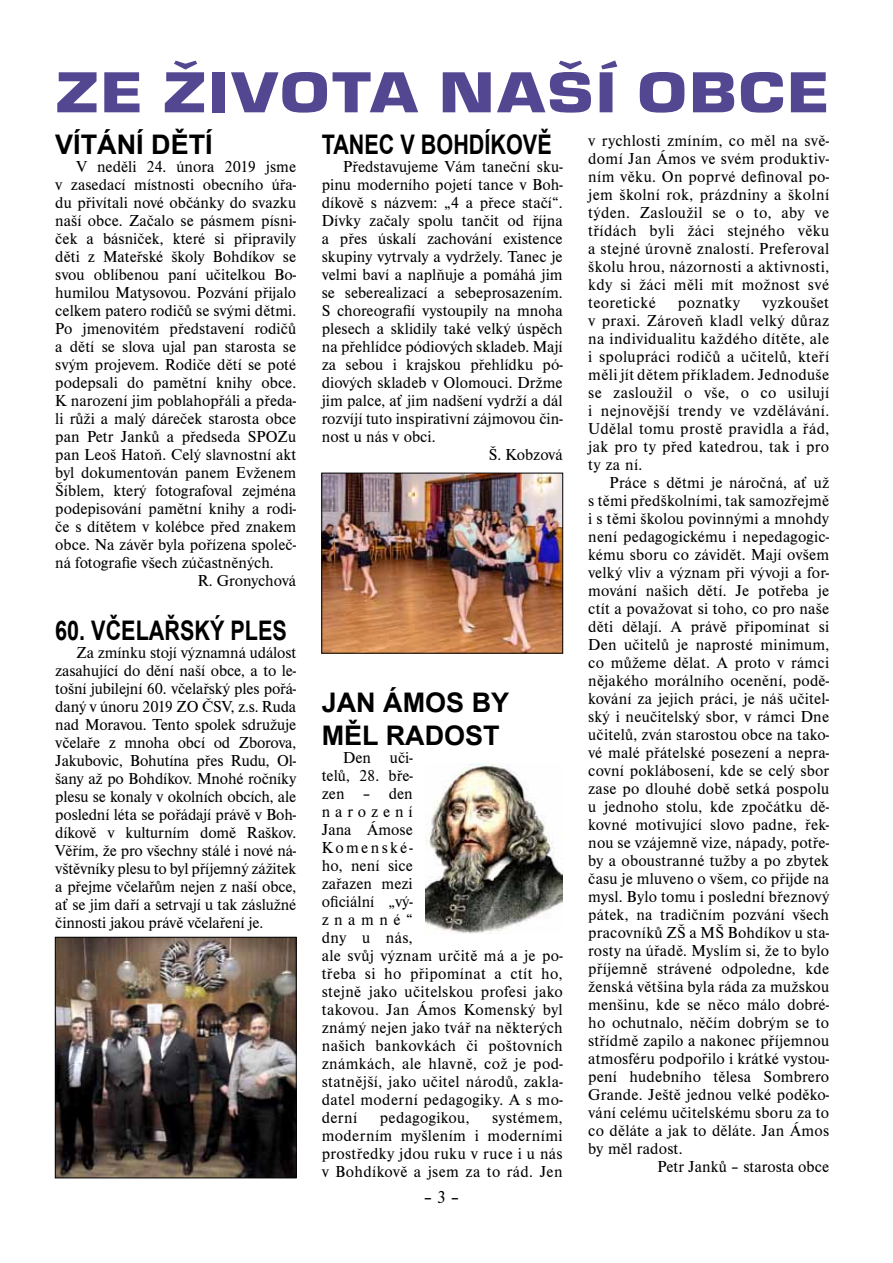
<style>
.page{position:relative;width:893px;height:1263px;background:#fff}
.page>*{position:absolute;margin:0;border:0;box-sizing:border-box;transform-origin:0 0}
.t1{font:900 60px "Eurostile TOT";letter-spacing:.035em;color:#544792;scale:1.2 1}
.t2{font:700 27px "Arial";color:#000;scale:.8 1}
.t3{font:700 27px/32.4px "Arial";color:#000}
.t4{font:18px "Nimbus Roman DOT";color:#000}
.t5{font:16.5px/18px "Nimbus Roman DOT";letter-spacing:.005em;color:#000;text-align:justify}
.t6{font:16.5px "Nimbus Roman DOT";letter-spacing:-.015em;color:#000}
</style>
<div class="page">
<img style="left:57px;top:939px;width:238px;height:237px">
<div style="left:55px;top:937px;width:242px;height:241px;border:1px solid #000"></div>
<img style="left:323px;top:475px;width:238px;height:176px">
<div style="left:321px;top:473px;width:242px;height:180px;border:1px solid #000"></div>
<img style="left:425px;top:763px;width:138px;height:170px">
<h1 class="t1" style="left:56px;top:60px;width:646px">ZE ŽIVOTA NAŠÍ OBCE</h1>
<h2 class="t3" style="left:55px;top:129px;width:159px">VÍTÁNÍ DĚTÍ</h2>
<p class="t5" style="left:77px;top:158px;width:221px">V neděli 24. února 2019 jsme</p>
<p class="t5" style="left:55px;top:176px;width:242px">v zasedací místnosti obecního úřa-</p>
<p class="t5" style="left:55px;top:194px;width:242px">du přivítali nové občánky do svazku</p>
<p class="t5" style="left:55px;top:212px;width:242px">naší obce. Začalo se pásmem písni-</p>
<p class="t5" style="left:55px;top:230px;width:242px">ček a básniček, které si připravily</p>
<p class="t5" style="left:55px;top:248px;width:242px">děti z Mateřské školy Bohdíkov se</p>
<p class="t5" style="left:55px;top:266px;width:242px">svou oblíbenou paní učitelkou Bo-</p>
<p class="t5" style="left:55px;top:284px;width:242px">humilou Matysovou. Pozvání přijalo</p>
<p class="t5" style="left:55px;top:302px;width:242px">celkem patero rodičů se svými dětmi.</p>
<p class="t5" style="left:55px;top:320px;width:242px">Po jmenovitém představení rodičů</p>
<p class="t5" style="left:55px;top:338px;width:242px">a dětí se slova ujal pan starosta se</p>
<p class="t5" style="left:55px;top:356px;width:242px">svým projevem. Rodiče dětí se poté</p>
<p class="t5" style="left:55px;top:374px;width:242px">podepsali do pamětní knihy obce.</p>
<p class="t5" style="left:55px;top:392px;width:242px">K narození jim poblahopřáli a předa-</p>
<p class="t5" style="left:55px;top:410px;width:242px">li růži a malý dáreček starosta obce</p>
<p class="t5" style="left:55px;top:428px;width:242px">pan Petr Janků a předseda SPOZu</p>
<p class="t5" style="left:55px;top:446px;width:242px">pan Leoš Hatoň. Celý slavnostní akt</p>
<p class="t5" style="left:55px;top:464px;width:242px">byl dokumentován panem Evženem</p>
<p class="t5" style="left:55px;top:482px;width:242px">Šíblem, který fotografoval zejména</p>
<p class="t5" style="left:55px;top:500px;width:242px">podepisování pamětní knihy a rodi-</p>
<p class="t5" style="left:55px;top:518px;width:242px">če s dítětem v kolébce před znakem</p>
<p class="t5" style="left:55px;top:536px;width:242px">obce. Na závěr byla pořízena společ-</p>
<p class="t5" style="left:55px;top:554px;width:220px">ná fotografie všech zúčastněných.</p>
<p class="t6" style="left:198px;top:572px;width:100px">R. Gronychová</p>
<h2 class="t2" style="left:55px;top:612px;width:291px">60. VČELAŘSKÝ PLES</h2>
<p class="t5" style="left:55px;top:644px;width:242px;text-indent:21px">Za zmínku stojí významná událost zasahující do dění naší obce, a to le&shy;tošní jubilejní 60. včelařský ples pořá&shy;daný v únoru 2019 ZO ČSV, z.s. Ruda nad Moravou. Tento spolek sdružuje včelaře z mnoha obcí od Zborova, Jakubovic, Bohutína přes Rudu, Ol&shy;šany až po Bohdíkov. Mnohé ročníky plesu se konaly v okolních obcích, ale poslední léta se pořádají právě v Boh&shy;díkově v kulturním domě Raškov.<br>Věřím, že pro všechny stálé i nové ná&shy;vštěvníky plesu to byl příjemný zážitek a přejme včelařům nejen z naší obce, ať se jim daří a setrvají u tak záslužné činnosti jakou právě včelaření je.</p>
<h2 class="t2" style="left:322px;top:126px;width:289px">TANEC V BOHDÍKOVĚ</h2>
<p class="t5" style="left:343px;top:158px;width:221px">Představujeme Vám taneční sku-</p>
<p class="t5" style="left:322px;top:176px;width:242px">pinu moderního pojetí tance v Boh-</p>
<p class="t5" style="left:322px;top:194px;width:242px">díkově s názvem: „4 a přece stačí“.</p>
<p class="t5" style="left:322px;top:212px;width:242px">Dívky začaly spolu tančit od října</p>
<p class="t5" style="left:322px;top:230px;width:242px">a přes úskalí zachování existence</p>
<p class="t5" style="left:322px;top:248px;width:242px">skupiny vytrvaly a vydržely. Tanec je</p>
<p class="t5" style="left:322px;top:266px;width:242px">velmi baví a naplňuje a pomáhá jim</p>
<p class="t5" style="left:322px;top:284px;width:242px">se seberealizací a sebeprosazením.</p>
<p class="t5" style="left:322px;top:302px;width:242px">S choreografií vystoupily na mnoha</p>
<p class="t5" style="left:322px;top:320px;width:242px">plesech a sklidily také velký úspěch</p>
<p class="t5" style="left:322px;top:338px;width:242px">na přehlídce pódiových skladeb. Mají</p>
<p class="t5" style="left:322px;top:356px;width:242px">za sebou i krajskou přehlídku pó-</p>
<p class="t5" style="left:322px;top:374px;width:242px">diových skladeb v Olomouci. Držme</p>
<p class="t5" style="left:322px;top:392px;width:242px">jim palce, ať jim nadšení vydrží a dál</p>
<p class="t5" style="left:322px;top:410px;width:242px">rozvíjí tuto inspirativní zájmovou čin-</p>
<p class="t5" style="left:322px;top:428px;width:115px">nost u nás v obci.</p>
<p class="t5" style="left:489px;top:446px;width:76px">Š. Kobzová</p>
<p class="t5" style="left:588px;top:132px;width:242px">v rychlosti zmíním, co měl na svě&shy;domí Jan Ámos ve svém produktiv&shy;ním věku. On poprvé definoval po&shy;jem školní rok, prázdniny a školní týden. Zasloužil se o to, aby ve třídách byli žáci stejného věku a stejné úrovně znalostí. Preferoval školu hrou, názornosti a aktivnosti, kdy si žáci měli mít možnost své teoretické</p>
<p class="t5" style="left:588px;top:294px;width:242px;text-indent:174px">vyzkoušet v praxi. Zároveň kladl velký důraz na individualitu každého dítěte, ale i spolupráci rodičů a učitelů, kteří měli jít dětem příkladem. Jednoduše se zasloužil o vše, o co usilují i nejnovější trendy ve vzdělávání.<br>Udělal tomu prostě pravidla a řád, jak pro ty před katedrou, tak i pro ty za ní.</p>
<p class="t5" style="left:609px;top:474px;width:221px">Práce s dětmi je náročná, ať už</p>
<p class="t5" style="left:588px;top:492px;width:242px">s těmi předškolními, tak samozřejmě</p>
<p class="t5" style="left:588px;top:510px;width:242px">i s těmi školou povinnými a mnohdy</p>
<p class="t5" style="left:588px;top:528px;width:242px">není pedagogickému i nepedagogic-</p>
<p class="t5" style="left:588px;top:546px;width:242px">kému sboru co závidět. Mají ovšem</p>
<p class="t5" style="left:588px;top:564px;width:242px">velký vliv a význam při vývoji a for-</p>
<p class="t5" style="left:588px;top:582px;width:242px">mování našich dětí. Je potřeba je</p>
<p class="t5" style="left:588px;top:600px;width:242px">ctít a považovat si toho, co pro naše</p>
<p class="t5" style="left:588px;top:618px;width:242px">děti dělají. A právě připomínat si</p>
<p class="t5" style="left:588px;top:636px;width:242px">Den učitelů je naprosté minimum,</p>
<p class="t5" style="left:588px;top:654px;width:242px">co můžeme dělat. A proto v rámci</p>
<p class="t5" style="left:588px;top:672px;width:242px">nějakého morálního ocenění, podě-</p>
<p class="t5" style="left:588px;top:690px;width:242px">kování za jejich práci, je náš učitel-</p>
<p class="t5" style="left:588px;top:708px;width:242px">ský i neučitelský sbor, v rámci Dne</p>
<p class="t5" style="left:588px;top:726px;width:242px">učitelů, zván starostou obce na tako-</p>
<p class="t5" style="left:588px;top:744px;width:242px">vé malé přátelské posezení a nepra-</p>
<p class="t5" style="left:588px;top:762px;width:242px">covní poklábosení, kde se celý sbor</p>
<p class="t5" style="left:588px;top:780px;width:242px">zase po dlouhé době setká pospolu</p>
<p class="t5" style="left:588px;top:798px;width:242px">u jednoho stolu, kde zpočátku dě-</p>
<p class="t5" style="left:588px;top:816px;width:242px">kovné motivující slovo padne, řek-</p>
<p class="t5" style="left:588px;top:834px;width:242px">nou se vzájemně vize, nápady, potře-</p>
<p class="t5" style="left:588px;top:852px;width:242px">by a oboustranné tužby a po zbytek</p>
<p class="t5" style="left:588px;top:870px;width:242px">času je mluveno o všem, co přijde na</p>
<p class="t5" style="left:588px;top:888px;width:242px">mysl. Bylo tomu i poslední březnový</p>
<p class="t5" style="left:588px;top:906px;width:242px">pátek, na tradičním pozvání všech</p>
<p class="t5" style="left:588px;top:924px;width:242px">pracovníků ZŠ a MŠ Bohdíkov u sta-</p>
<p class="t5" style="left:588px;top:942px;width:242px">rosty na úřadě. Myslím si, že to bylo</p>
<p class="t5" style="left:588px;top:960px;width:242px">příjemně strávené odpoledne, kde</p>
<p class="t5" style="left:588px;top:978px;width:242px">ženská většina byla ráda za mužskou</p>
<p class="t5" style="left:588px;top:996px;width:242px">menšinu, kde se něco málo dobré-</p>
<p class="t5" style="left:588px;top:1014px;width:242px">ho ochutnalo, něčím dobrým se to</p>
<p class="t5" style="left:588px;top:1032px;width:242px">střídmě zapilo a nakonec příjemnou</p>
<p class="t5" style="left:588px;top:1050px;width:242px">atmosféru podpořilo i krátké vystou-</p>
<p class="t5" style="left:588px;top:1068px;width:242px">pení hudebního tělesa Sombrero</p>
<p class="t5" style="left:588px;top:1086px;width:242px">Grande. Ještě jednou velké poděko-</p>
<p class="t5" style="left:588px;top:1104px;width:242px">vání celému učitelskému sboru za to</p>
<p class="t5" style="left:588px;top:1122px;width:242px">co děláte a jak to děláte. Jan Ámos</p>
<p class="t5" style="left:588px;top:1140px;width:96px">by měl radost.</p>
<p class="t5" style="left:657px;top:1158px;width:173px">Petr Janků – starosta obce</p>
<p class="t5" style="left:678px;top:294px;width:64px">poznatky</p>
<h2 class="t3" style="left:322px;top:687px;width:189px">JAN ÁMOS BY<br>MĚL RADOST</h2>
<p class="t5" style="left:322px;top:749px;width:242px;text-align:left;text-indent:21px">Den uči-<br>telů, 28. bře-<br>zen – den<br>narození<br>Jana Ámose<br>Komenské-<br>ho, není sice<br>zařazen mezi<br>oficiální „vý-<br>znamné“<br>dny u nás,<br>ale svůj význam určitě má a je po&shy;třeba si ho připomínat a ctít ho, stejně jako učitelskou profesi jako takovou. Jan Ámos Komenský byl známý nejen jako tvář na některých našich bankovkách či poštovních známkách, ale hlavně, což je pod&shy;statnější, jako učitel národů, zakla&shy;datel moderní pedagogiky. A s mo&shy;derní</p>
<p class="t5" style="left:380px;top:1109px;width:91px">pedagogikou,</p>
<p class="t5" style="left:322px;top:1109px;width:242px;text-indent:170px">systémem, moderním myšlením i moderními prostředky jdou ruku v ruce i u nás v Bohdíkově a jsem za to rád. Jen</p>
<p class="t4" style="left:423px;top:1187px;width:37px">– 3 –</p>
</div>
